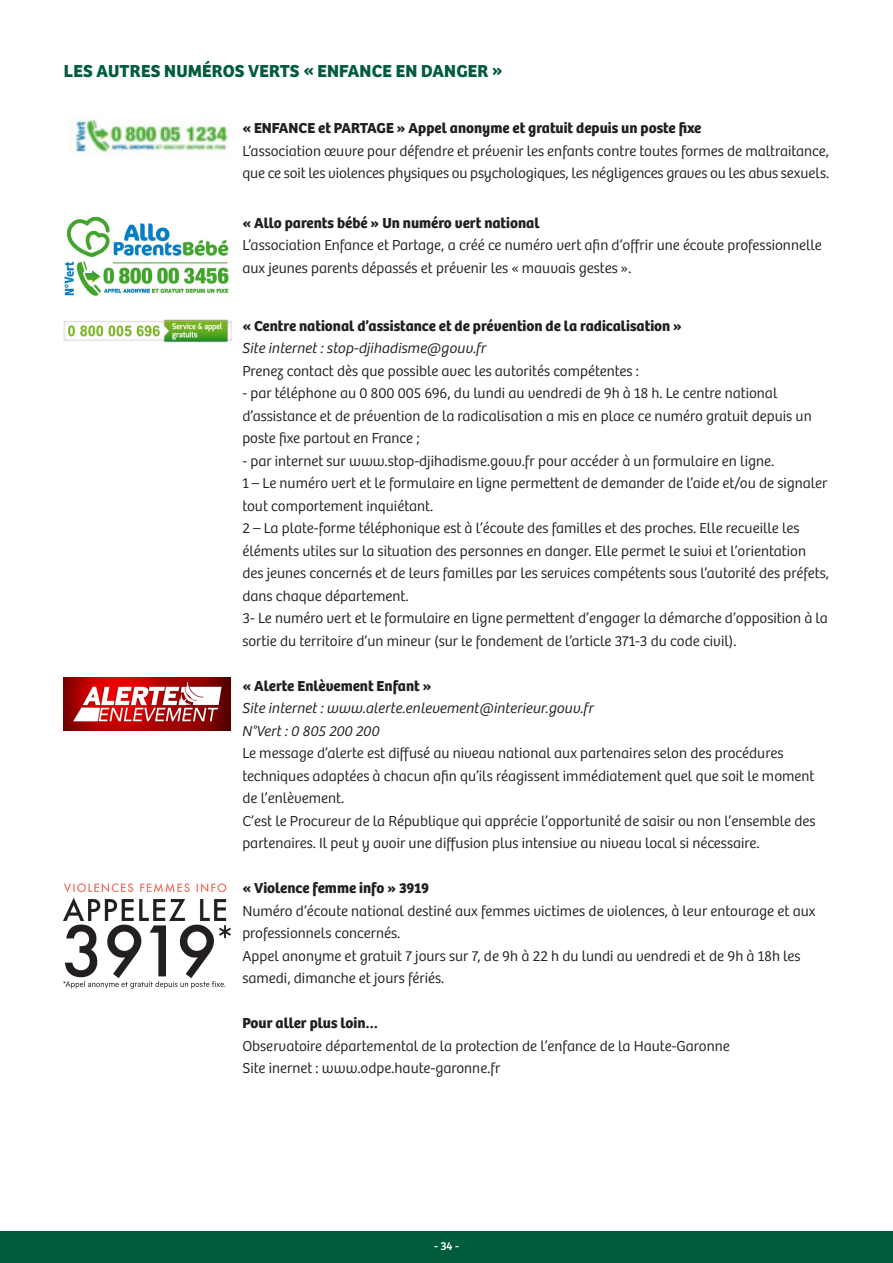
<style>
.page{position:relative;width:893px;height:1263px;background:#fff}
.page>*{position:absolute;margin:0;border:0;box-sizing:border-box;transform-origin:0 0}
.t1{font:700 18px "Bree";letter-spacing:.01em;color:#005d3b}
.t2{font:300 15px/22.5px "Bree";color:#231f20}
.t3{font:700 15px "Bree";color:#231f20}
.t4{font:italic 300 15px "Bree";color:#231f20}
.t5{font:12px "Bree";color:#fff}
</style>
<div class="page">
<div style="left:0;top:1231px;width:893px;height:32px;background:#005d3b"></div>
<img style="left:71px;top:119px;width:157px;height:35px">
<img style="left:64px;top:216px;width:165px;height:80px">
<img style="left:63px;top:319px;width:169px;height:24px">
<img style="left:64px;top:677px;width:167px;height:54px">
<img style="left:64px;top:883px;width:167px;height:106px">
<p class="t1" style="left:64px;top:56px;width:440px">LES AUTRES NUMÉROS VERTS « ENFANCE EN DANGER »</p>
<p class="t3" style="left:242px;top:116px;width:461px">« ENFANCE et PARTAGE » Appel anonyme et gratuit depuis un poste fixe</p>
<p class="t2" style="left:242px;top:139px;width:588px">L’association œuvre pour défendre et prévenir les enfants contre toutes formes de maltraitance, que ce soit les violences physiques ou psychologiques, les négligences graves ou les abus sexuels.</p>
<p class="t3" style="left:242px;top:211px;width:299px">« Allo parents bébé » Un numéro vert national</p>
<p class="t2" style="left:242px;top:233px;width:581px">L’association Enfance et Partage, a créé ce numéro vert afin d’offrir une écoute professionnelle aux jeunes parents dépassés et prévenir les « mauvais gestes ».</p>
<p class="t3" style="left:242px;top:314px;width:441px">« Centre national d’assistance et de prévention de la radicalisation »</p>
<p class="t4" style="left:242px;top:337px;width:246px">Site internet : stop-djihadisme@gouv.fr</p>
<p class="t2" style="left:242px;top:359px;width:398px">Prenez contact dès que possible avec les autorités compétentes :</p>
<p class="t2" style="left:242px;top:381px;width:571px">- par téléphone au 0 800 005 696, du lundi au vendredi de 9h à 18 h. Le centre national d’assistance et de prévention de la radicalisation a mis en place ce numéro gratuit depuis un poste fixe partout en France ;</p>
<p class="t2" style="left:242px;top:449px;width:533px">- par internet sur www.stop-djihadisme.gouv.fr pour accéder à un formulaire en ligne.</p>
<p class="t2" style="left:242px;top:471px;width:587px">1 – Le numéro vert et le formulaire en ligne permettent de demander de l’aide et/ou de signaler tout comportement inquiétant.</p>
<p class="t2" style="left:242px;top:516px;width:588px">2 – La plate-forme téléphonique est à l’écoute des familles et des proches. Elle recueille les éléments utiles sur la situation des personnes en danger. Elle permet le suivi et l’orientation des jeunes concernés et de leurs familles par les services compétents sous l’autorité des préfets, dans chaque département.</p>
<p class="t2" style="left:242px;top:606px;width:587px">3- Le numéro vert et le formulaire en ligne permettent d’engager la démarche d’opposition à la sortie du territoire d’un mineur (sur le fondement de l’article 371-3 du code civil).</p>
<p class="t3" style="left:242px;top:674px;width:191px">« Alerte Enlèvement Enfant »</p>
<p class="t4" style="left:242px;top:697px;width:353px">Site internet : www.alerte.enlevement@interieur.gouv.fr</p>
<p class="t4" style="left:242px;top:720px;width:139px">N°Vert : 0 805 200 200</p>
<p class="t2" style="left:242px;top:741px;width:574px">Le message d’alerte est diffusé au niveau national aux partenaires selon des procédures techniques adaptées à chacun afin qu’ils réagissent immédiatement quel que soit le moment de l’enlèvement.</p>
<p class="t2" style="left:242px;top:809px;width:575px">C’est le Procureur de la République qui apprécie l’opportunité de saisir ou non l’ensemble des partenaires. Il peut y avoir une diffusion plus intensive au niveau local si nécessaire.</p>
<p class="t3" style="left:242px;top:876px;width:188px">« Violence femme info » 3919</p>
<p class="t2" style="left:242px;top:899px;width:575px">Numéro d’écoute national destiné aux femmes victimes de violences, à leur entourage et aux professionnels concernés.</p>
<p class="t2" style="left:242px;top:944px;width:560px">Appel anonyme et gratuit 7 jours sur 7, de 9h à 22 h du lundi au vendredi et de 9h à 18h les samedi, dimanche et jours fériés.</p>
<p class="t3" style="left:242px;top:1011px;width:137px">Pour aller plus loin…</p>
<p class="t2" style="left:242px;top:1034px;width:489px">Observatoire départemental de la protection de l’enfance de la Haute-Garonne</p>
<p class="t2" style="left:242px;top:1056px;width:260px">Site inernet : www.odpe.haute-garonne.fr</p>
<p class="t5" style="left:434px;top:1237px;width:26px">- 34 -</p>
</div>
